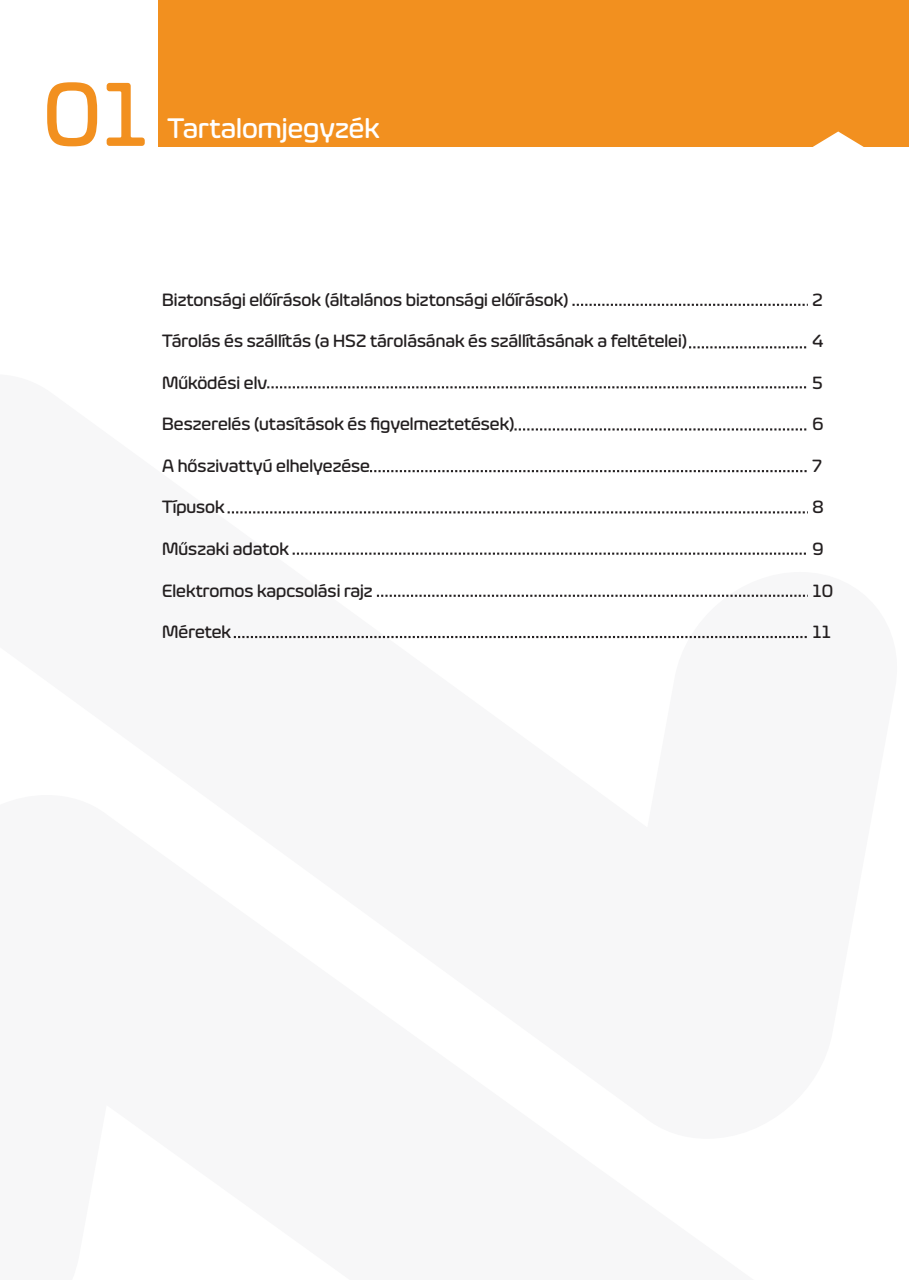
<style>
.page{position:relative;width:909px;height:1280px;background:#fff}
.page>*{position:absolute;margin:0;border:0;box-sizing:border-box;transform-origin:0 0}
.t1{font:500 91.95px "Eurosoft W03";color:#f2901f}
.t2{font:500 28.5px "Eurosoft W03";color:#fff}
.t3{font:500 18px "Eurosoft W03";color:#231f20}
</style>
<div class="page">
<div style="left:158px;top:0;width:751px;height:147px;background:#f2901f"></div>
<svg style="left:813px;top:131px;width:51px;height:16px"></svg>
<svg style="left:573px;top:304px;width:235px;height:2px"></svg>
<svg style="left:689px;top:346px;width:118px;height:2px"></svg>
<svg style="left:515px;top:428px;width:292px;height:2px"></svg>
<svg style="left:370px;top:470px;width:437px;height:2px"></svg>
<svg style="left:228px;top:511px;width:580px;height:2px"></svg>
<svg style="left:293px;top:552px;width:513px;height:3px"></svg>
<svg style="left:377px;top:594px;width:431px;height:3px"></svg>
<svg style="left:234px;top:636px;width:573px;height:2px"></svg>
<svg style="left:267px;top:386px;width:540px;height:2px"></svg>
<h1 class="t1" style="left:43px;top:62px;width:108px">01</h1>
<h2 class="t2" style="left:168px;top:112px;width:214px">Tartalomjegyzék</h2>
<p class="t3" style="left:162px;top:289px;width:408px">Biztonsági előírások (általános biztonsági előírások)</p>
<p class="t3" style="left:162px;top:331px;width:527px">Tárolás és szállítás (a HSZ tárolásának és szállításának a feltételei)</p>
<p class="t3" style="left:162px;top:372px;width:107px">Működési elv</p>
<p class="t3" style="left:162px;top:414px;width:354px">Beszerelés (utasítások és figyelmeztetések)</p>
<p class="t3" style="left:162px;top:455px;width:209px">A hőszivattyú elhelyezése</p>
<p class="t3" style="left:162px;top:497px;width:64px">Típusok</p>
<p class="t3" style="left:162px;top:538px;width:128px">Műszaki adatok</p>
<p class="t3" style="left:162px;top:580px;width:212px">Elektromos kapcsolási rajz</p>
<p class="t3" style="left:162px;top:621px;width:71px">Méretek</p>
<p class="t3" style="left:812px;top:289px;width:12px">2</p>
<p class="t3" style="left:812px;top:331px;width:13px">4</p>
<p class="t3" style="left:812px;top:372px;width:12px">5</p>
<p class="t3" style="left:812px;top:414px;width:13px">6</p>
<p class="t3" style="left:812px;top:455px;width:11px">7</p>
<p class="t3" style="left:812px;top:497px;width:13px">8</p>
<p class="t3" style="left:812px;top:538px;width:13px">9</p>
<p class="t3" style="left:812px;top:580px;width:22px">10</p>
<p class="t3" style="left:812px;top:621px;width:20px">11</p>
</div>
